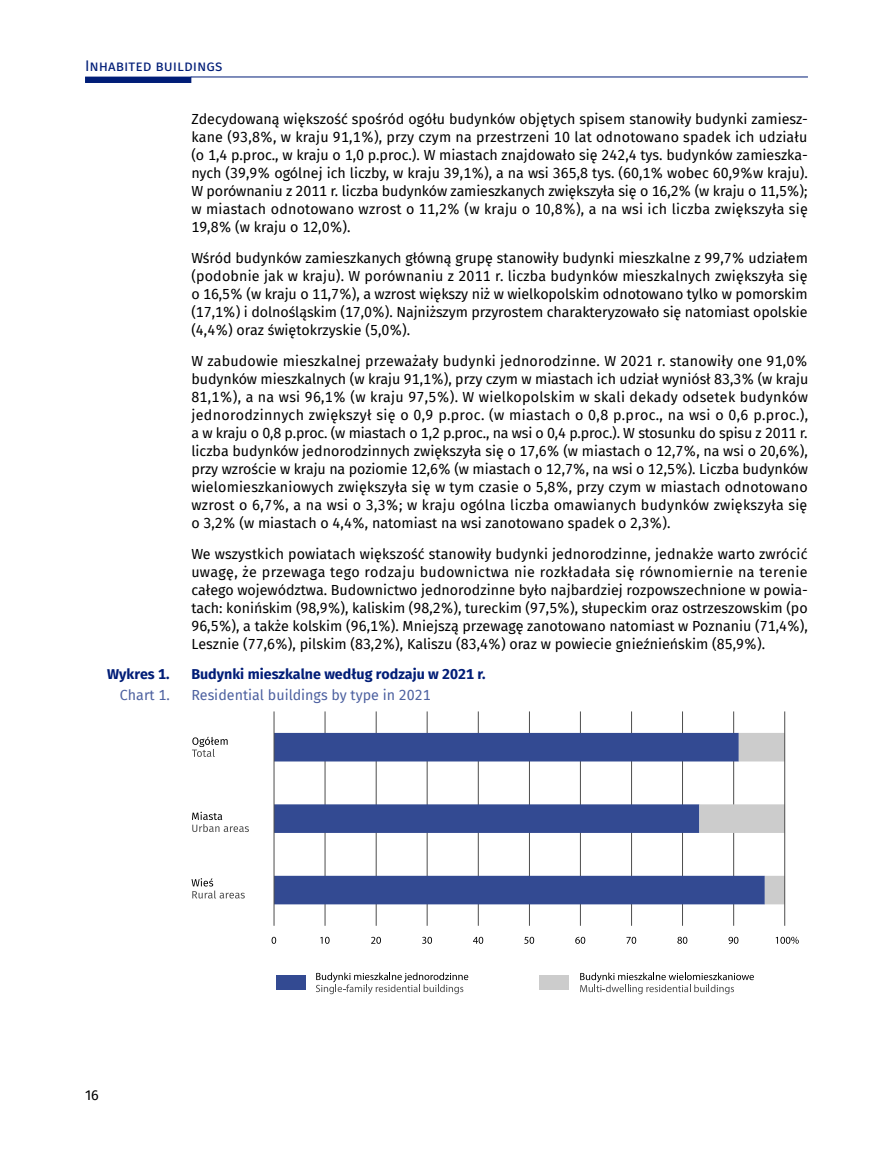
<style>
.page{position:relative;width:893px;height:1149px;background:#fff}
.page>*{position:absolute;margin:0;border:0;box-sizing:border-box;transform-origin:0 0}
.t1{font:15px "Fira Sans";color:#001d77}
.t2{font:14.25px/18px "Fira Sans";color:#000;text-align:justify}
.t3{font:700 14.25px "Fira Sans";color:#001d77}
.t4{font:14.25px "Fira Sans";color:#4d61a0}
</style>
<div class="page">
<div style="left:85px;top:77px;width:106px;height:6px;background:#001d77"></div>
<hr style="left:191px;top:77px;width:617px;height:1px;background:#001d77">
<div style="left:276px;top:974px;width:30px;height:15px;background:#334a92"></div>
<div style="left:539px;top:974px;width:30px;height:15px;background:#ccc"></div>
<svg style="left:192px;top:811px;width:57px;height:20px"></svg>
<svg style="left:191px;top:878px;width:54px;height:20px"></svg>
<svg style="left:272px;top:936px;width:4px;height:7px"></svg>
<svg style="left:316px;top:972px;width:152px;height:22px"></svg>
<svg style="left:580px;top:972px;width:174px;height:21px"></svg>
<svg style="left:320px;top:936px;width:10px;height:7px"></svg>
<svg style="left:371px;top:936px;width:10px;height:7px"></svg>
<svg style="left:422px;top:936px;width:10px;height:7px"></svg>
<svg style="left:473px;top:936px;width:10px;height:7px"></svg>
<svg style="left:524px;top:936px;width:10px;height:7px"></svg>
<svg style="left:575px;top:936px;width:10px;height:7px"></svg>
<svg style="left:626px;top:936px;width:10px;height:7px"></svg>
<svg style="left:677px;top:936px;width:10px;height:7px"></svg>
<svg style="left:728px;top:936px;width:10px;height:7px"></svg>
<svg style="left:776px;top:936px;width:23px;height:7px"></svg>
<svg style="left:192px;top:736px;width:36px;height:20px"></svg>
<hr style="left:733px;top:711px;width:1px;height:214px;background:#4d4d4d">
<hr style="left:682px;top:711px;width:1px;height:214px;background:#4d4d4d">
<hr style="left:631px;top:711px;width:1px;height:214px;background:#4d4d4d">
<hr style="left:580px;top:711px;width:1px;height:214px;background:#4d4d4d">
<hr style="left:529px;top:711px;width:1px;height:214px;background:#4d4d4d">
<hr style="left:478px;top:711px;width:1px;height:214px;background:#4d4d4d">
<hr style="left:427px;top:711px;width:1px;height:214px;background:#4d4d4d">
<hr style="left:376px;top:711px;width:1px;height:214px;background:#4d4d4d">
<hr style="left:325px;top:711px;width:1px;height:214px;background:#4d4d4d">
<svg style="left:275px;top:732px;width:424px;height:172px"></svg>
<svg style="left:699px;top:732px;width:85px;height:172px"></svg>
<hr style="left:784px;top:711px;width:1px;height:214px;background:#4d4d4d">
<hr style="left:274px;top:711px;width:1px;height:214px;background:#4d4d4d">
<p class="t1" style="left:85px;top:54px;width:139px">Inhabited buildings</p>
<p class="t2" style="left:191px;top:110px;width:618px">Zdecydowaną większość spośród ogółu budynków objętych spisem stanowiły budynki zamiesz&shy;kane (93,8%, w kraju 91,1%), przy czym na przestrzeni 10 lat odnotowano spadek ich udziału (o 1,4 p.proc., w kraju o 1,0 p.proc.). W miastach znajdowało się 242,4 tys. budynków zamieszka&shy;nych (39,9% ogólnej ich liczby, w kraju 39,1%), a na wsi 365,8 tys. (60,1% wobec 60,9%w kraju).<br>W porównaniu z 2011 r. liczba budynków zamieszkanych zwiększyła się o 16,2% (w kraju o 11,5%); w miastach odnotowano wzrost o 11,2% (w kraju o 10,8%), a na wsi ich liczba zwiększyła się 19,8% (w kraju o 12,0%).</p>
<p class="t2" style="left:191px;top:248px;width:618px">Wśród budynków zamieszkanych główną grupę stanowiły budynki mieszkalne z 99,7% udziałem (podobnie jak w kraju). W porównaniu z 2011 r. liczba budynków mieszkalnych zwiększyła się o 16,5% (w kraju o 11,7%), a wzrost większy niż w wielkopolskim odnotowano tylko w pomorskim (17,1%) i dolnośląskim (17,0%). Najniższym przyrostem charakteryzowało się natomiast opolskie (4,4%) oraz świętokrzyskie (5,0%).</p>
<p class="t2" style="left:191px;top:351px;width:618px">W zabudowie mieszkalnej przeważały budynki jednorodzinne. W 2021 r. stanowiły one 91,0% budynków mieszkalnych (w kraju 91,1%), przy czym w miastach ich udział wyniósł 83,3% (w kraju 81,1%), a na wsi 96,1% (w kraju 97,5%). W wielkopolskim w skali dekady odsetek budynków jednorodzinnych zwiększył się o 0,9 p.proc. (w miastach o 0,8 p.proc., na wsi o 0,6 p.proc.), a w kraju o 0,8 p.proc. (w miastach o 1,2 p.proc., na wsi o 0,4 p.proc.). W stosunku do spisu z 2011 r. liczba budynków jednorodzinnych zwiększyła się o 17,6% (w miastach o 12,7%, na wsi o 20,6%), przy wzroście w kraju na poziomie 12,6% (w miastach o 12,7%, na wsi o 12,5%). Liczba budynków wielomieszkaniowych zwiększyła się w tym czasie o 5,8%, przy czym w miastach odnotowano wzrost o 6,7%, a na wsi o 3,3%; w kraju ogólna liczba omawianych budynków zwiększyła się o 3,2% (w miastach o 4,4%, natomiast na wsi zanotowano spadek o 2,3%).</p>
<p class="t2" style="left:191px;top:544px;width:618px">We wszystkich powiatach większość stanowiły budynki jednorodzinne, jednakże warto zwrócić uwagę, że przewaga tego rodzaju budownictwa nie rozkładała się równomiernie na terenie całego województwa. Budownictwo jednorodzinne było najbardziej rozpowszechnione w powia&shy;tach: konińskim (98,9%), kaliskim (98,2%), tureckim (97,5%), słupeckim oraz ostrzeszowskim (po 96,5%), a także kolskim (96,1%). Mniejszą przewagę zanotowano natomiast w Poznaniu (71,4%), Lesznie (77,6%), pilskim (83,2%), Kaliszu (83,4%) oraz w powiecie gnieźnieńskim (85,9%).</p>
<p class="t3" style="left:107px;top:662px;width:64px">Wykres 1.</p>
<p class="t3" style="left:191px;top:662px;width:296px">Budynki mieszkalne według rodzaju w 2021 r.</p>
<p class="t4" style="left:120px;top:684px;width:52px">Chart 1.</p>
<p class="t4" style="left:191px;top:684px;width:241px">Residential buildings by type in 2021</p>
<p class="t2" style="left:85px;top:1085px;width:15px">16</p>
</div>
